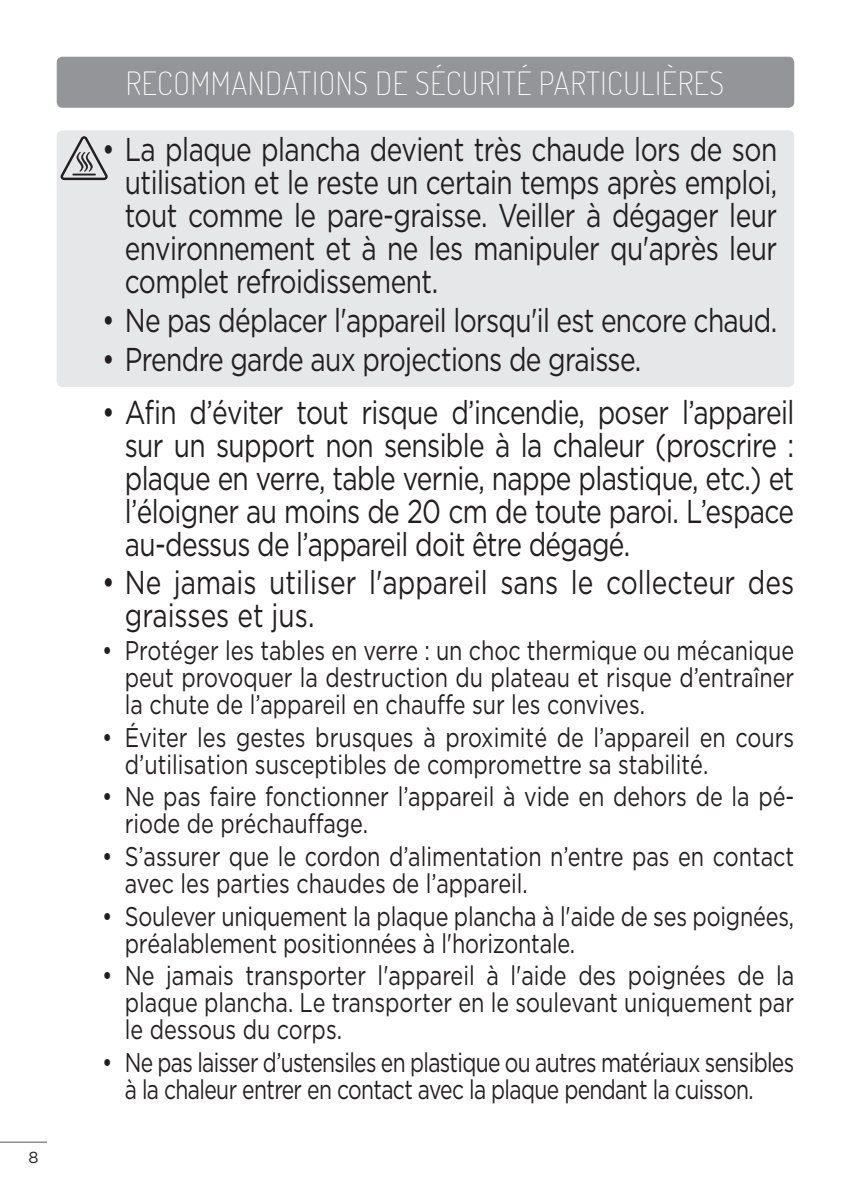
<style>
.page{position:relative;width:851px;height:1191px;background:#fff}
.page>*{position:absolute;margin:0;border:0;box-sizing:border-box;transform-origin:0 0}
.t1{font:33px/33px "Gotham HTF";letter-spacing:-.025em;color:#231f20;text-align:justify;scale:.8 1}
.t2{font:33px/33px "Gotham HTF";color:#231f20;scale:.8 1}
.t3{font:200 32px "Dosis";letter-spacing:.02em;color:#fff;scale:.95 1}
.t4{font:27px/27px "Gotham HTF";color:#231f20;scale:.8 1}
.t5{font:27px/27px "Gotham HTF";letter-spacing:-.03em;color:#231f20;scale:.8 1}
.t6{font:16px "Gotham HTF";color:#231f20}
</style>
<div class="page">
<div style="left:57px;top:130px;width:737px;height:257px;background:#e6e7e9;border-radius:6px"></div>
<svg style="left:61px;top:136px;width:47px;height:44px"></svg>
<div style="left:57px;top:57px;width:737px;height:51px;background:#939598;border-radius:6px"></div>
<hr style="left:0;top:1141px;width:47px;height:1px;background:#57585a">
<p class="t6" style="left:28px;top:1149px;width:12px">8</p>
<p class="t3" style="left:126px;top:62px;width:631px">RECOMMANDATIONS DE SÉCURITÉ PARTICULIÈRES</p>
<p class="t1" style="left:125px;top:133px;width:817px;text-indent:-23px">• La plaque plancha devient très chaude lors de son utilisation et le reste un certain temps après emploi, tout comme le pare-graisse. Veiller à dégager leur environnement et à ne les manipuler qu'après leur complet refroidissement.</p>
<p class="t1" style="left:102px;top:303px;width:845px">• Ne pas déplacer l'appareil lorsqu'il est encore chaud.</p>
<p class="t1" style="left:102px;top:342px;width:675px">• Prendre garde aux projections de graisse.</p>
<p class="t1" style="left:125px;top:395px;width:838px;text-indent:-23px">• Afin d’éviter tout risque d’incendie, poser l’appareil sur un support non sensible à la chaleur (proscrire : plaque en verre, table vernie, nappe plastique, etc.) et l’éloigner au moins de 20 cm de toute paroi. L’espace au-dessus de l’appareil doit être dégagé.</p>
<p class="t2" style="left:125px;top:565px;width:838px;text-indent:-23px">• Ne jamais utiliser l'appareil sans le collecteur des graisses et jus.</p>
<p class="t4" style="left:125px;top:636px;width:838px;text-align:justify;text-indent:-23px">• Protéger les tables en verre : un choc thermique ou mécanique peut provoquer la destruction du plateau et risque d’entraîner la chute de l’appareil en chauffe sur les convives.</p>
<p class="t4" style="left:125px;top:723px;width:838px;text-indent:-23px">• Éviter les gestes brusques à proximité de l’appareil en cours d’utilisation susceptibles de compromettre sa stabilité.</p>
<p class="t4" style="left:125px;top:783px;width:838px;text-indent:-23px">• Ne pas faire fonctionner l’appareil à vide en dehors de la pé&shy;riode de préchauffage.</p>
<p class="t4" style="left:125px;top:842px;width:838px;text-indent:-23px">• S’assurer que le cordon d’alimentation n’entre pas en contact avec les parties chaudes de l’appareil.</p>
<p class="t4" style="left:125px;top:902px;width:838px;text-indent:-23px">• Soulever uniquement la plaque plancha à l'aide de ses poignées, préalablement positionnées à l'horizontale.</p>
<p class="t4" style="left:125px;top:962px;width:838px;text-align:justify;text-indent:-23px">• Ne jamais transporter l'appareil à l'aide des poignées de la plaque plancha. Le transporter en le soulevant uniquement par le dessous du corps.</p>
<p class="t5" style="left:125px;top:1048px;width:838px;text-indent:-23px">• Ne pas laisser d’ustensiles en plastique ou autres matériaux sensibles à la chaleur entrer en contact avec la plaque pendant la cuisson.</p>
</div>
